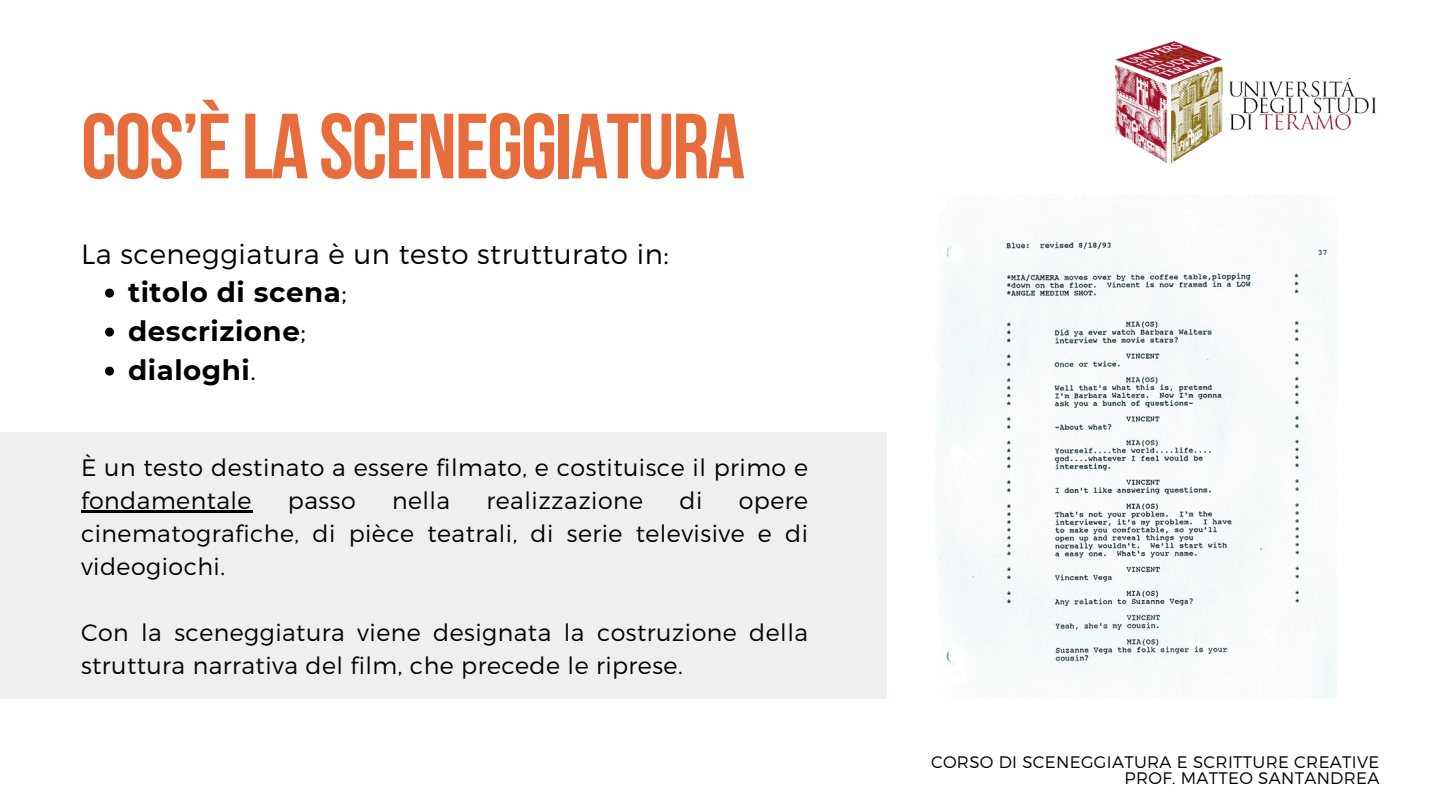
<style>
.page{position:relative;width:1440px;height:810px;background:#fff}
.page>*{position:absolute;margin:0;border:0;box-sizing:border-box;transform-origin:0 0}
.t1{font:92.3px "Bebas Neue Cyrillic";letter-spacing:-.02em;color:#e76e3c}
.t2{font:300 27.7px "Montserrat";letter-spacing:.02em;color:#000}
.t3{font:700 27.7px "Montserrat";letter-spacing:.02em;color:#000}
.t4{font:300 23.7px/33px "Montserrat";letter-spacing:.02em;color:#000}
.t5{font:300 16.7px "Montserrat";letter-spacing:.02em;color:#000}
.s1{font-weight:300}
</style>
<div class="page">
<img style="left:1115px;top:41px;width:262px;height:123px">
<div style="left:0;top:432px;width:887px;height:267px;background:#f0efed"></div>
<img style="left:936px;top:195px;width:400px;height:504px">
<svg style="left:105px;top:289px;width:9px;height:9px"></svg>
<svg style="left:105px;top:328px;width:9px;height:9px"></svg>
<svg style="left:105px;top:367px;width:9px;height:9px"></svg>
<hr style="left:81px;top:511px;width:171px;height:2px;background:#000">
<h1 class="t1" style="left:81px;top:109px;width:666px">COS’ÈLA SCENEGGIATURA</h1>
<h2 class="t2" style="left:81px;top:236px;width:589px">La sceneggiatura è un testo strutturato in:</h2>
<p class="t3" style="left:128px;top:275px;width:220px">titolo di scena<span class="s1">;</span></p>
<p class="t3" style="left:128px;top:314px;width:179px">descrizione<span class="s1">;</span></p>
<p class="t3" style="left:128px;top:353px;width:129px">dialoghi<span class="s1">.</span></p>
<h3 class="t4" style="left:81px;top:450px;width:729px">È un testo destinato a essere filmato, e costituisce il primo e fondamentale</h3>
<h3 class="t4" style="left:288px;top:483px;width:69px">passo</h3>
<h3 class="t4" style="left:392px;top:483px;width:60px">nella</h3>
<h3 class="t4" style="left:487px;top:483px;width:158px">realizzazione</h3>
<h3 class="t4" style="left:680px;top:483px;width:24px">di</h3>
<h3 class="t4" style="left:81px;top:483px;width:729px;text-align:justify;text-indent:658px">opere cinematografiche, di pièce teatrali, di serie televisive e di videogiochi.</h3>
<h3 class="t4" style="left:81px;top:615px;width:729px">Con la sceneggiatura viene designata la costruzione della struttura narrativa del film, che precede le riprese.</h3>
<p class="t5" style="left:931px;top:751px;width:450px">CORSO DI SCENEGGIATURA E SCRITTURE CREATIVE</p>
<p class="t5" style="left:1125px;top:767px;width:256px">PROF. MATTEO SANTANDREA</p>
</div>
